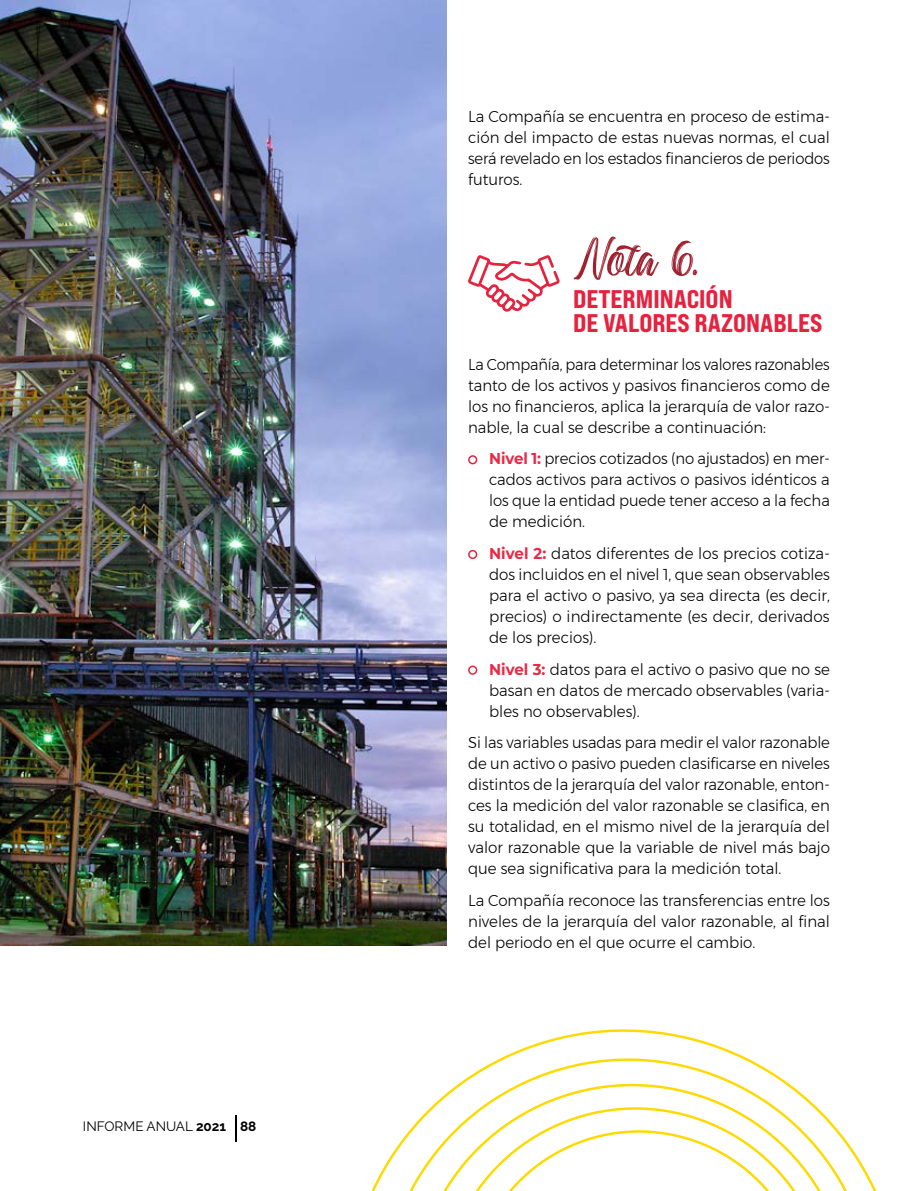
<style>
.page{position:relative;width:915px;height:1191px;background:#fff}
.page>*{position:absolute;margin:0;border:0;box-sizing:border-box;transform-origin:0 0}
.t1{font:55.95px "Backrush";color:#9f202e}
.t2{font:800 expanded 25.5px/24px "Bebas Neue Pro";color:#e6223e}
.t3{font:300 15.75px/21px "Montserrat";color:#000;text-align:justify;scale:.95 1}
.t4{font:300 15.75px/21px "Montserrat";color:#000;text-align:justify;scale:.94 1}
.t5{font:300 15.75px/21px "Montserrat";color:#000;text-align:justify;scale:.93 1}
.t6{font:13.5px "Raleway";color:#000}
.s1{font-weight:700}
.s2{font-weight:700;color:#e72a45}
</style>
<div class="page">
<div style="left:468px;top:455px;width:9px;height:9px;border:2px solid #e6223e;border-radius:50%"></div>
<div style="left:468px;top:550px;width:9px;height:9px;border:2px solid #e6223e;border-radius:50%"></div>
<div style="left:468px;top:665px;width:9px;height:9px;border:2px solid #e6223e;border-radius:50%"></div>
<img style="left:0;top:0;width:446px;height:945px">
<svg style="left:468px;top:255px;width:91px;height:57px"></svg>
<svg style="left:371px;top:1029px;width:506px;height:162px"></svg>
<svg style="left:235px;top:1115px;width:1px;height:26px"></svg>
<p class="t6" style="left:83px;top:1118px;width:175px">INFORME ANUAL <span class="s1">2021 88</span></p>
<p class="t3" style="left:468px;top:105px;width:382px">La Compañía se encuentra en proceso de estima&shy;ción del impacto de estas nuevas normas, el cual será revelado en los estados financieros de periodos futuros.</p>
<h1 class="t1" style="left:571px;top:230px;width:129px">Nota 6.</h1>
<h2 class="t2" style="left:573px;top:286px;width:250px">DETERMINACIÓN<br>DE VALORES RAZONABLES</h2>
<p class="t5" style="left:468px;top:353px;width:390px">La Compañía, para determinar los valores razonables tanto de los activos y pasivos financieros como de los no financieros, aplica la jerarquía de valor razo&shy;nable, la cual se describe a continuación:</p>
<p class="t4" style="left:489px;top:448px;width:364px"><span class="s2">Nivel 1:</span> precios cotizados (no ajustados) en mer&shy;cados activos para activos o pasivos idénticos a los que la entidad puede tener acceso a la fecha de medición.</p>
<p class="t3" style="left:489px;top:543px;width:360px"><span class="s2">Nivel 2:</span> datos diferentes de los precios cotiza&shy;dos incluidos en el nivel 1, que sean observables para el activo o pasivo, ya sea directa (es decir, precios) o indirectamente (es decir, derivados de los precios).</p>
<p class="t3" style="left:489px;top:658px;width:360px"><span class="s2">Nivel 3:</span> datos para el activo o pasivo que no se basan en datos de mercado observables (varia&shy;bles no observables).</p>
<p class="t4" style="left:468px;top:732px;width:386px">Si las variables usadas para medir el valor razonable de un activo o pasivo pueden clasificarse en niveles distintos de la jerarquía del valor razonable, enton&shy;ces la medición del valor razonable se clasifica, en su totalidad, en el mismo nivel de la jerarquía del valor razonable que la variable de nivel más bajo que sea significativa para la medición total.</p>
<p class="t3" style="left:468px;top:889px;width:382px">La Compañía reconoce las transferencias entre los niveles de la jerarquía del valor razonable, al final del periodo en el que ocurre el cambio.</p>
</div>
